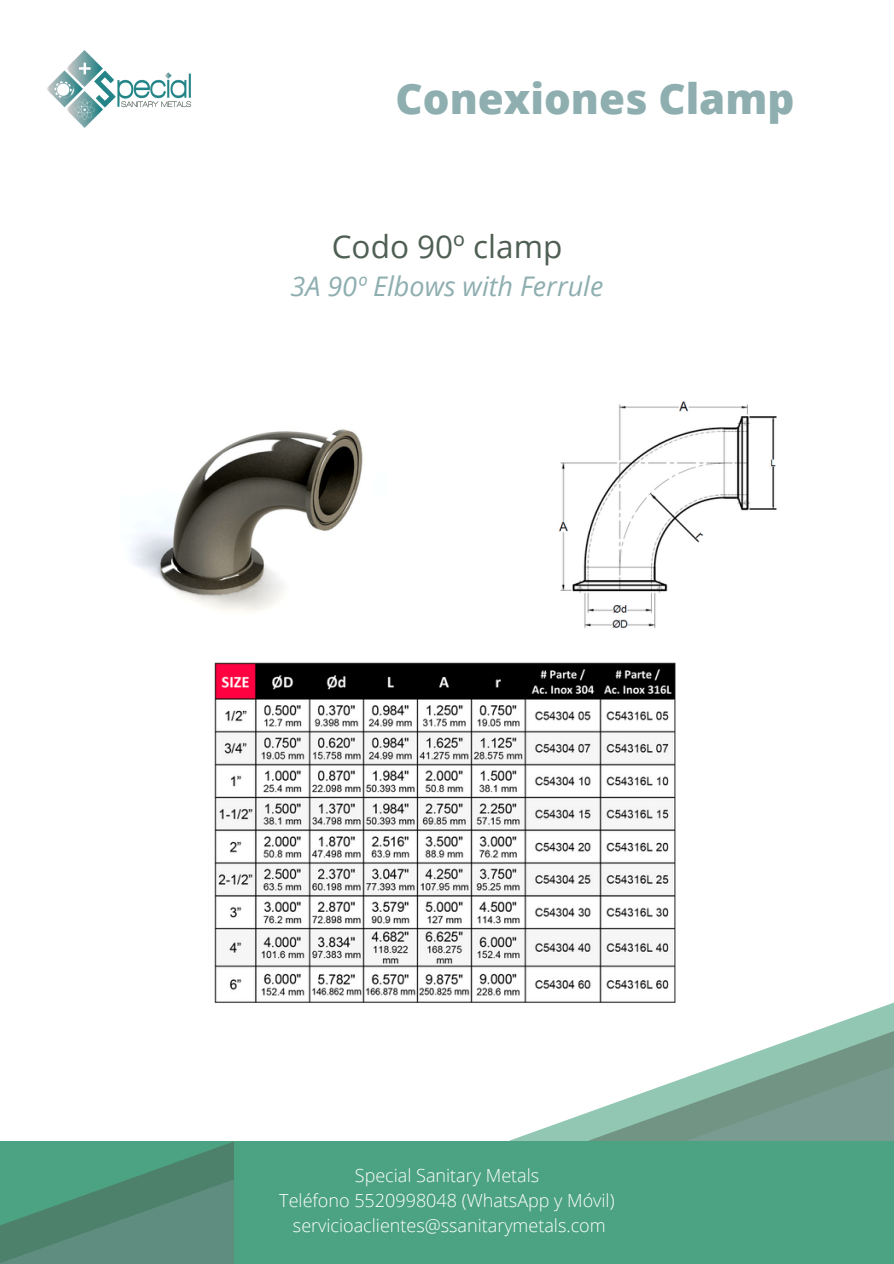
<style>
.page{position:relative;width:894px;height:1264px;background:#fff}
.page>*{position:absolute;margin:0;border:0;box-sizing:border-box;transform-origin:0 0}
.t1{font:800 42px "Open Sans";color:#8eaeb0}
.t2{font:31.5px "Open Sans";color:#4f5f54}
.t3{font:italic 27px "Open Sans";color:#8eaeb0}
.t4{font:300 18px "Open Sans";color:#fff}
</style>
<div class="page">
<svg style="left:509px;top:1003px;width:384px;height:138px"></svg>
<svg style="left:588px;top:1027px;width:305px;height:114px"></svg>
<svg style="left:589px;top:1065px;width:304px;height:76px;background:#8dafa3"></svg>
<div style="left:0;top:1141px;width:893px;height:122px;background:#4ca383"></div>
<img style="left:47px;top:51px;width:144px;height:76px">
<svg style="left:0;top:1141px;width:234px;height:122px"></svg>
<img style="left:132px;top:429px;width:231px;height:182px">
<img style="left:558px;top:401px;width:219px;height:228px">
<img style="left:214px;top:662px;width:472px;height:352px">
<p class="t1" style="left:395px;top:69px;width:400px">Conexiones Clamp</p>
<p class="t2" style="left:331px;top:224px;width:232px">Codo 90º clamp</p>
<p class="t3" style="left:290px;top:267px;width:314px">3A 90º Elbows with Ferrule</p>
<p class="t4" style="left:355px;top:1163px;width:186px">Special Sanitary Metals</p>
<p class="t4" style="left:279px;top:1187px;width:336px">Teléfono 5520998048 (WhatsApp y Móvil)</p>
<p class="t4" style="left:293px;top:1212px;width:314px">servicioaclientes@ssanitarymetals.com</p>
</div>
